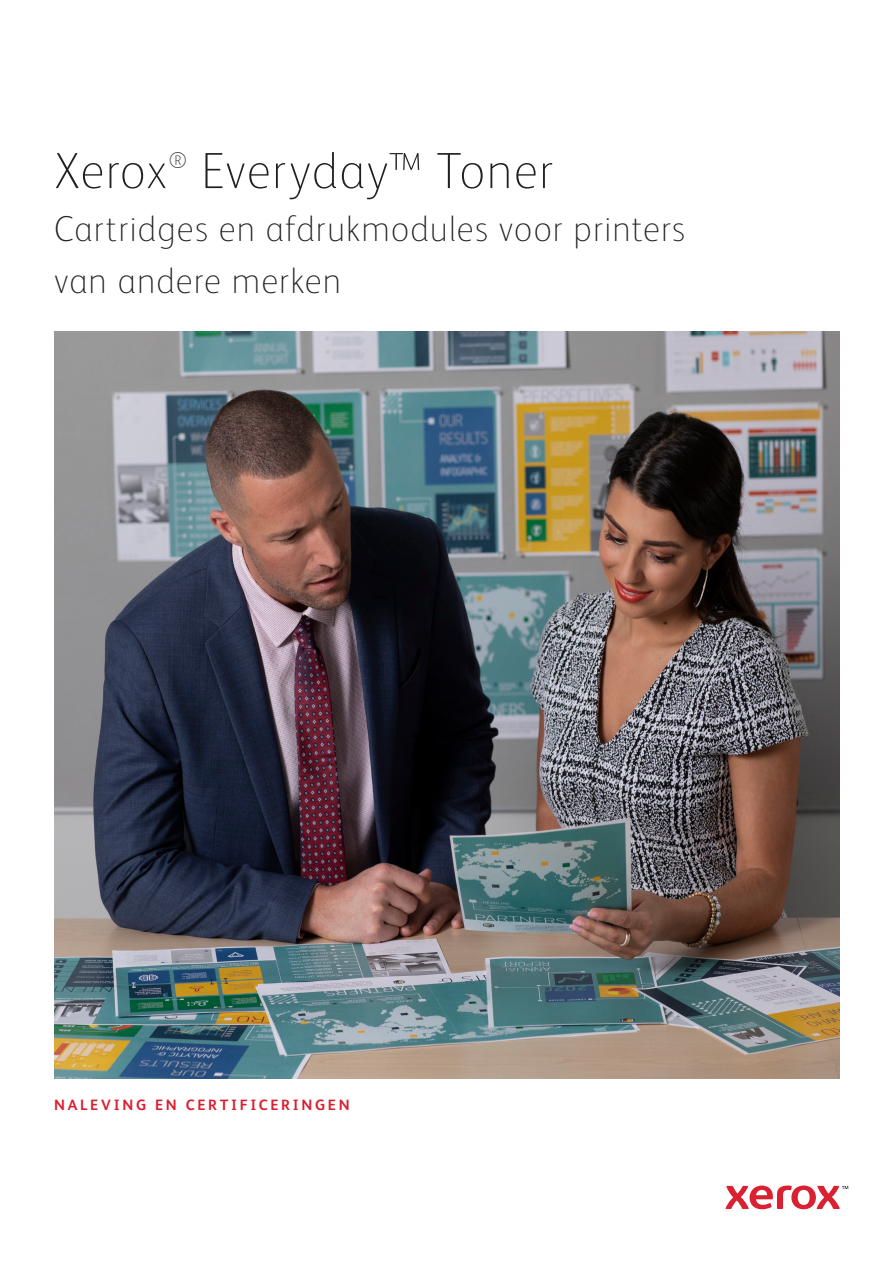
<style>
.page{position:relative;width:893px;height:1263px;background:#fff}
.page>*{position:absolute;margin:0;border:0;box-sizing:border-box;transform-origin:0 0}
.Page_Title{font:100 51px "Xerox Sans";letter-spacing:.025em;color:#231f20}
.Page_Title-2{font:100 36px/52.5px "Xerox Sans";letter-spacing:.03em;color:#231f20}
.Page_Title-3{font:100 22.8px "Xerox Sans";color:#231f20}
.Body_Subhead{font:700 15px "Xerox Sans";letter-spacing:.18em;color:#db1e30}
</style>
<div class="page">
<svg style="left:726px;top:1185px;width:122px;height:24px"></svg>
<img style="left:54px;top:332px;width:785px;height:747px">
<p class="Page_Title" style="left:54px;top:137px;width:115px">Xerox</p>
<p class="Page_Title-3" style="left:169px;top:145px;width:20px">®</p>
<p class="Page_Title" style="left:201px;top:137px;width:353px">Everyday™ Toner</p>
<p class="Page_Title-2" style="left:54px;top:200px;width:633px">Cartridges en afdrukmodules voor printers van andere merken</p>
<p class="Body_Subhead" style="left:54px;top:1094px;width:297px">NALEVING EN CERTIFICERINGEN</p>
</div>
